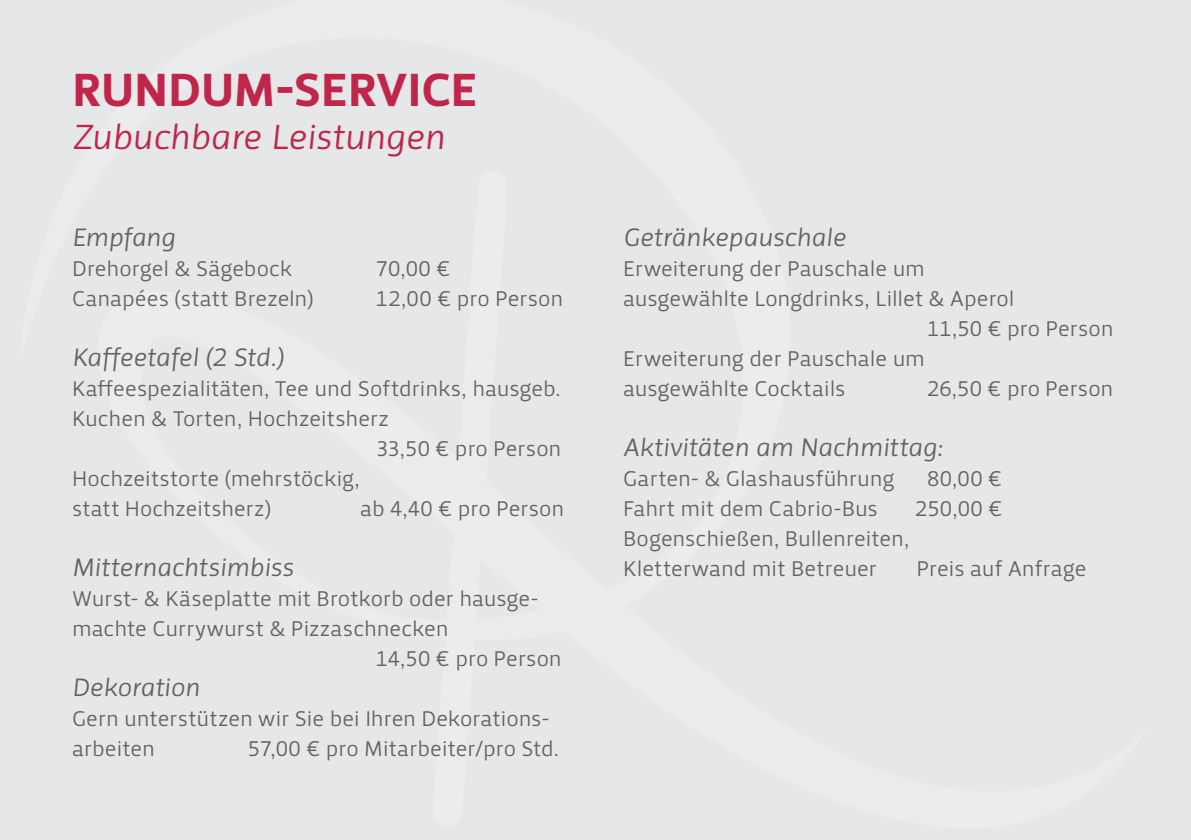
<style>
.page{position:relative;width:1191px;height:840px;background:#fff}
.page>*{position:absolute;margin:0;border:0;box-sizing:border-box;transform-origin:0 0}
.t1{font:48px "Priva Four Pro";letter-spacing:.005em;color:#bf264a}
.t2{font:36px "Priva One Italic Pro";letter-spacing:-.02em;color:#bf264a}
.t3{font:26px "Priva One Italic Pro";letter-spacing:-.02em;color:#636366}
.t4{font:22px/30px "Priva One Pro";letter-spacing:-.01em;color:#636366}
</style>
<div class="page">
<div style="left:0;top:0;width:1191px;height:839px;background:#e6e7e9"></div>
<h1 class="t1" style="left:72px;top:60px;width:407px">RUNDUM-SERVICE</h1>
<h2 class="t2" style="left:72px;top:114px;width:375px">Zubuchbare Leistungen</h2>
<p class="t3" style="left:72px;top:220px;width:105px">Empfang</p>
<p class="t4" style="left:72px;top:253px;width:222px">Drehorgel &amp; Sägebock</p>
<p class="t4" style="left:376px;top:253px;width:76px">70,00 €</p>
<p class="t4" style="left:72px;top:283px;width:243px">Canapées (statt Brezeln)</p>
<p class="t4" style="left:376px;top:283px;width:189px">12,00 € pro Person</p>
<p class="t3" style="left:72px;top:340px;width:213px">Kaffeetafel (2 Std.)</p>
<p class="t4" style="left:72px;top:373px;width:490px">Kaffeespezialitäten, Tee und Softdrinks, hausgeb.</p>
<p class="t4" style="left:72px;top:403px;width:318px">Kuchen &amp; Torten, Hochzeitsherz</p>
<p class="t4" style="left:376px;top:433px;width:187px">33,50 € pro Person</p>
<p class="t4" style="left:72px;top:463px;width:289px">Hochzeitstorte (mehrstöckig,</p>
<p class="t4" style="left:72px;top:493px;width:200px">statt Hochzeitsherz)</p>
<p class="t4" style="left:360px;top:493px;width:206px">ab 4,40 € pro Person</p>
<p class="t3" style="left:72px;top:550px;width:223px">Mitternachtsimbiss</p>
<p class="t4" style="left:72px;top:583px;width:468px">Wurst- &amp; Käseplatte mit Brotkorb oder hausge-</p>
<p class="t4" style="left:72px;top:613px;width:378px">machte Currywurst &amp; Pizzaschnecken</p>
<p class="t4" style="left:376px;top:643px;width:187px">14,50 € pro Person</p>
<p class="t3" style="left:72px;top:670px;width:129px">Dekoration</p>
<p class="t4" style="left:72px;top:703px;width:479px">Gern unterstützen wir Sie bei Ihren Dekorations&shy;arbeiten</p>
<p class="t4" style="left:248px;top:733px;width:313px">57,00 € pro Mitarbeiter/pro Std.</p>
<p class="t3" style="left:623px;top:220px;width:225px">Getränkepauschale</p>
<p class="t4" style="left:623px;top:253px;width:303px">Erweiterung der Pauschale um</p>
<p class="t4" style="left:623px;top:283px;width:393px">ausgewählte Longdrinks, Lillet &amp; Aperol</p>
<p class="t4" style="left:927px;top:313px;width:188px">11,50 € pro Person</p>
<p class="t4" style="left:623px;top:343px;width:303px">Erweiterung der Pauschale um</p>
<p class="t4" style="left:623px;top:373px;width:224px">ausgewählte Cocktails</p>
<p class="t4" style="left:927px;top:373px;width:188px">26,50 € pro Person</p>
<p class="t3" style="left:623px;top:430px;width:322px">Aktivitäten am Nachmittag:</p>
<p class="t4" style="left:623px;top:463px;width:273px">Garten- &amp; Glashausführung</p>
<p class="t4" style="left:927px;top:463px;width:77px">80,00 €</p>
<p class="t4" style="left:623px;top:493px;width:256px">Fahrt mit dem Cabrio-Bus</p>
<p class="t4" style="left:915px;top:493px;width:89px">250,00 €</p>
<p class="t4" style="left:623px;top:523px;width:288px">Bogenschießen, Bullenreiten,<br>Kletterwand mit Betreuer</p>
<p class="t4" style="left:916px;top:553px;width:172px">Preis auf Anfrage</p>
</div>
